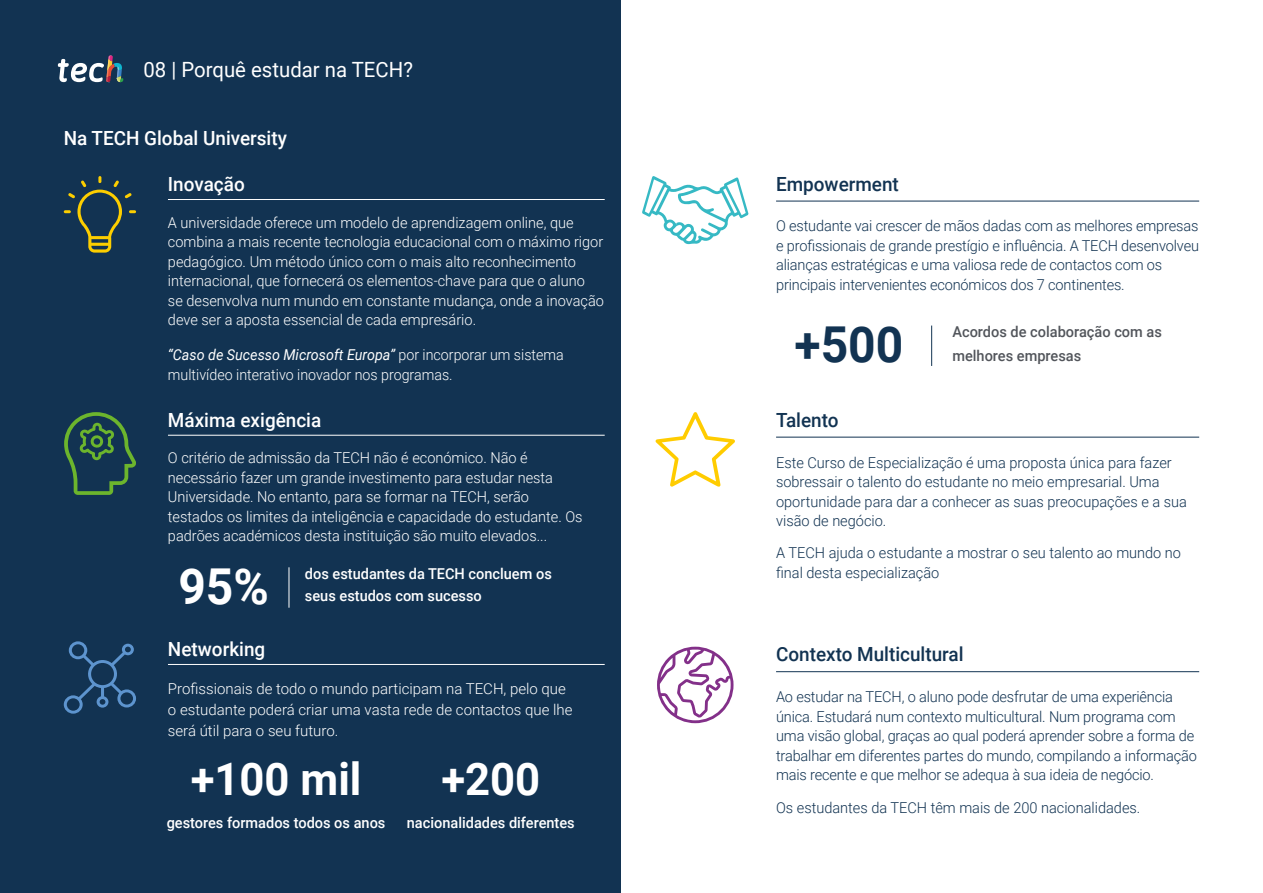
<style>
.page{position:relative;width:1263px;height:893px;background:#fff}
.page>*{position:absolute;margin:0;border:0;box-sizing:border-box;transform-origin:0 0}
.t1{font:700 49.5px "Roboto";color:#123352}
.t2{font:700 49.5px "Roboto";color:#fff}
.t3{font:700 45px "Roboto";color:#fff}
.t4{font:21px "Roboto";color:#fff}
.t5{font:500 19.5px "Roboto";color:#fff}
.t6{font:500 19.5px "Roboto";color:#123352}
.t7{font:300 15px/19.5px "Roboto";letter-spacing:-.01em;color:#123352}
.t8{font:300 15px/19.5px "Roboto";color:#fff}
.t9{font:500 15px "Roboto";color:#fff}
.t10{font:300 15px/19.5px "Roboto";color:#fff;scale:.95 1}
.t11{font:500 15px "Roboto";color:#52555b}
.s1{font-weight:400;font-style:italic}
</style>
<div class="page">
<div style="left:0;top:0;width:621px;height:893px;background:#123352"></div>
<hr style="left:1262px;top:344px;width:1px;height:549px;background:#123352">
<svg style="left:58px;top:55px;width:65px;height:28px"></svg>
<hr style="left:776px;top:201px;width:423px;height:1px;background:#123352">
<hr style="left:931px;top:326px;width:1px;height:40px;background:#123352">
<hr style="left:168px;top:664px;width:437px;height:1px;background:#fff">
<hr style="left:168px;top:199px;width:437px;height:1px;background:#fff">
<hr style="left:289px;top:567px;width:1px;height:41px;background:#fff">
<hr style="left:168px;top:435px;width:437px;height:1px;background:#fff">
<svg style="left:64px;top:412px;width:72px;height:83px"></svg>
<hr style="left:776px;top:671px;width:423px;height:1px;background:#123352">
<hr style="left:776px;top:437px;width:423px;height:1px;background:#123352">
<svg style="left:64px;top:176px;width:72px;height:77px"></svg>
<svg style="left:64px;top:641px;width:72px;height:73px"></svg>
<svg style="left:642px;top:176px;width:107px;height:68px"></svg>
<svg style="left:657px;top:647px;width:76px;height:76px"></svg>
<svg style="left:655px;top:412px;width:80px;height:75px"></svg>
<h3 class="t4" style="left:144px;top:55px;width:271px">08 | Porquê estudar na TECH?</h3>
<h3 class="t5" style="left:64px;top:125px;width:225px">Na TECH Global University</h3>
<h3 class="t5" style="left:168px;top:170px;width:78px">Inovação</h3>
<p class="t8" style="left:168px;top:212px;width:437px">A universidade oferece um modelo de aprendizagem online, que combina a mais recente tecnologia educacional com o máximo rigor pedagógico. Um método único com o mais alto reconhecimento internacional, que fornecerá os elementos-chave para que o aluno<br>se desenvolva num mundo em constante mudança, onde a inovação deve ser a aposta essencial de cada empresário.</p>
<p class="t10" style="left:168px;top:344px;width:418px"><span class="s1">“Caso de Sucesso Microsoft Europa”</span> por incorporar um sistema multivídeo interativo inovador nos programas.</p>
<h3 class="t5" style="left:168px;top:406px;width:155px">Máxima exigência</h3>
<p class="t8" style="left:168px;top:448px;width:416px">O critério de admissão da TECH não é económico. Não é necessário fazer um grande investimento para estudar nesta Universidade. No entanto, para se formar na TECH, serão testados os limites da inteligência e capacidade do estudante. Os padrões académicos desta instituição são muito elevados...</p>
<h1 class="t2" style="left:178px;top:552px;width:92px">95%</h1>
<p class="t9" style="left:305px;top:563px;width:248px">dos estudantes da TECH concluem os</p>
<p class="t9" style="left:305px;top:585px;width:178px">seus estudos com sucesso</p>
<h3 class="t5" style="left:168px;top:635px;width:99px">Networking</h3>
<p class="t8" style="left:168px;top:678px;width:406px;line-height:21px">Profissionais de todo o mundo participam na TECH, pelo que o estudante poderá criar uma vasta rede de contactos que lhe será útil para o seu futuro.</p>
<h2 class="t3" style="left:191px;top:748px;width:172px">+100 mil</h2>
<p class="t9" style="left:167px;top:812px;width:220px">gestores formados todos os anos</p>
<h2 class="t3" style="left:441px;top:748px;width:100px">+200</h2>
<p class="t9" style="left:407px;top:812px;width:169px">nacionalidades diferentes</p>
<h3 class="t6" style="left:776px;top:170px;width:124px">Empowerment</h3>
<p class="t7" style="left:776px;top:216px;width:424px">O estudante vai crescer de mãos dadas com as melhores empresas e profissionais de grande prestígio e influência. A TECH desenvolveu alianças estratégicas e uma valiosa rede de contactos com os principais intervenientes económicos dos 7 continentes.</p>
<p class="t11" style="left:952px;top:321px;width:211px">Acordos de colaboração com as</p>
<h1 class="t1" style="left:794px;top:309px;width:110px">+500</h1>
<p class="t11" style="left:952px;top:345px;width:130px">melhores empresas</p>
<h3 class="t6" style="left:776px;top:406px;width:64px">Talento</h3>
<p class="t7" style="left:776px;top:452px;width:412px">Este Curso de Especialização é uma proposta única para fazer sobressair o talento do estudante no meio empresarial. Uma oportunidade para dar a conhecer as suas preocupações e a sua visão de negócio.</p>
<p class="t7" style="left:776px;top:542px;width:406px">A TECH ajuda o estudante a mostrar o seu talento ao mundo no final desta especialização</p>
<h3 class="t6" style="left:776px;top:641px;width:189px">Contexto Multicultural</h3>
<p class="t7" style="left:776px;top:686px;width:422px">Ao estudar na TECH, o aluno pode desfrutar de uma experiência única. Estudará num contexto multicultural. Num programa com uma visão global, graças ao qual poderá aprender sobre a forma de trabalhar em diferentes partes do mundo, compilando a informação mais recente e que melhor se adequa à sua ideia de negócio.</p>
<p class="t7" style="left:776px;top:797px;width:366px">Os estudantes da TECH têm mais de 200 nacionalidades.</p>
</div>
